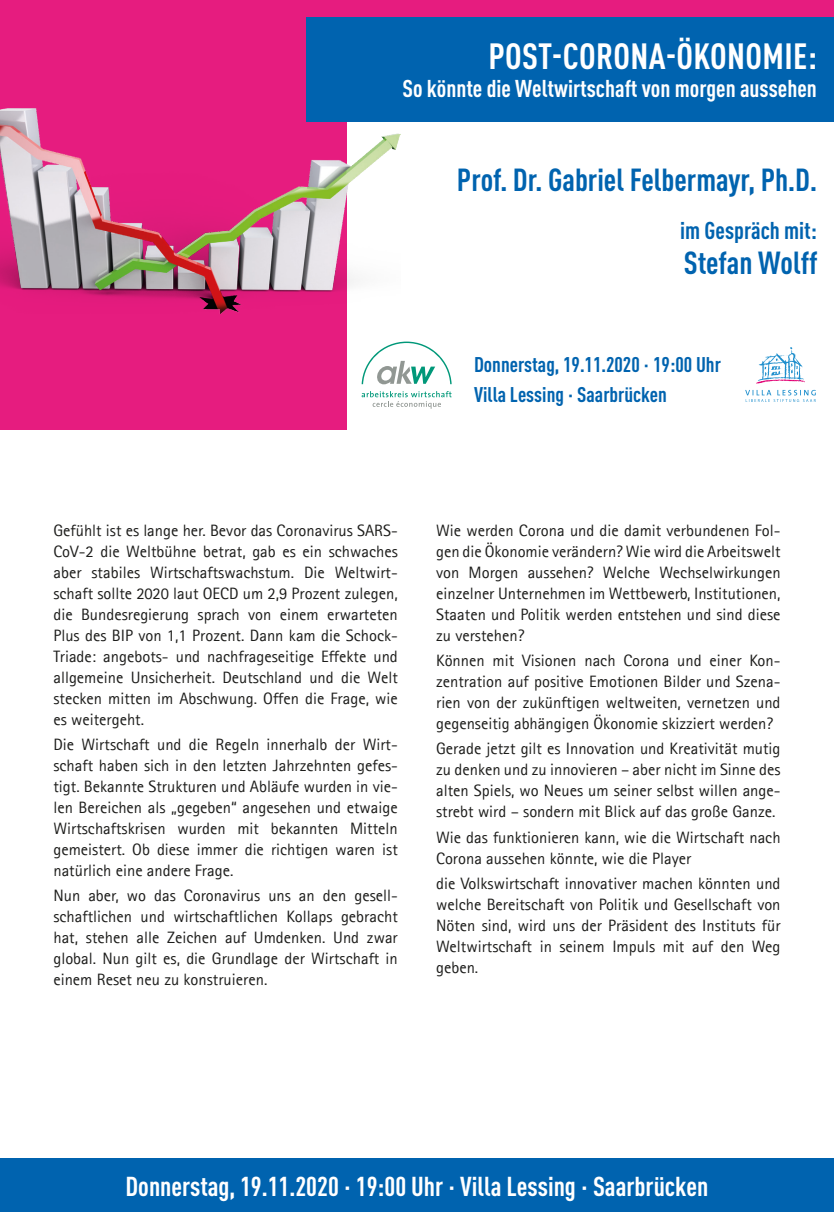
<style>
.page{position:relative;width:834px;height:1212px;background:#fff}
.page>*{position:absolute;margin:0;border:0;box-sizing:border-box;transform-origin:0 0}
.Titel_Headline{font:700 condensed 36px "DINOT";letter-spacing:.01em;color:#fff}
.Titel_Referent{font:700 condensed 31.5px "DINOT";color:#0063af}
.Innen_Überschrift_Re{font:700 condensed 27px "DINOT";color:#fff}
.Titel_Unterzeile{font:700 condensed 24px "DINOT";color:#fff}
.Titel_Referent-2{font:700 condensed 24px "DINOT";color:#0063af}
.Titel_Termin{font:700 condensed 21px/30px "DINOT";color:#0063af}
.Innen__Copy{font:16.5px/21px "Agfa Rotis Sans Serif";color:#1d1d1b;text-align:justify}
</style>
<div class="page">
<div style="left:238px;top:0;width:595px;height:103px;background:#e61c7f"></div>
<div style="left:0;top:0;width:346px;height:429px;background:#e61c7f"></div>
<div style="left:0;top:1159px;width:833px;height:53px;background:#0063af"></div>
<svg style="left:756px;top:347px;width:48px;height:36px"></svg>
<svg style="left:745px;top:390px;width:70px;height:12px"></svg>
<svg style="left:361px;top:342px;width:90px;height:42px"></svg>
<svg style="left:361px;top:391px;width:90px;height:18px"></svg>
<img style="left:0;top:108px;width:400px;height:206px">
<div style="left:306px;top:17px;width:527px;height:105px;background:#0063af"></div>
<p class="Titel_Headline" style="left:488px;top:30px;width:330px">POST-CORONA-ÖKONOMIE:</p>
<p class="Titel_Unterzeile" style="left:402px;top:71px;width:416px">So könnte die Weltwirtschaft von morgen aussehen</p>
<p class="Titel_Referent" style="left:457px;top:157px;width:361px">Prof. Dr. Gabriel Felbermayr, Ph.D.</p>
<p class="Titel_Referent-2" style="left:680px;top:213px;width:138px">im Gespräch mit:</p>
<p class="Titel_Referent" style="left:683px;top:240px;width:135px">Stefan Wolff</p>
<p class="Titel_Termin" style="left:474px;top:348px;width:248px">Donnerstag, 19.11.2020 · 19:00 Uhr<br>Villa Lessing · Saarbrücken</p>
<p class="Innen__Copy" style="left:53px;top:520px;width:346px">Gefühlt ist es lange her. Bevor das Coronavirus SARS-CoV-2 die Weltbühne betrat, gab es ein schwaches aber stabiles Wirtschaftswachstum. Die Weltwirt&shy;schaft sollte 2020 laut OECD um 2,9 Prozent zulegen, die Bundesregierung sprach von einem erwarteten Plus des BIP von 1,1 Prozent. Dann kam die Schock-Triade: angebots- und nachfrageseitige Effekte und allgemeine Unsicherheit. Deutschland und die Welt stecken mitten im Abschwung. Offen die Frage, wie es weitergeht.</p>
<p class="Innen__Copy" style="left:53px;top:734px;width:346px">Die Wirtschaft und die Regeln innerhalb der Wirt&shy;schaft haben sich in den letzten Jahrzehnten gefes&shy;tigt. Bekannte Strukturen und Abläufe wurden in vie&shy;len Bereichen als „gegeben“ angesehen und etwaige Wirtschaftskrisen wurden mit bekannten Mitteln gemeistert. Ob diese immer die richtigen waren ist natürlich eine andere Frage.</p>
<p class="Innen__Copy" style="left:53px;top:885px;width:346px">Nun aber, wo das Coronavirus uns an den gesell&shy;schaftlichen und wirtschaftlichen Kollaps gebracht hat, stehen alle Zeichen auf Umdenken. Und zwar global. Nun gilt es, die Grundlage der Wirtschaft in einem Reset neu zu konstruieren.</p>
<p class="Innen__Copy" style="left:436px;top:520px;width:346px">Wie werden Corona und die damit verbundenen Fol&shy;gen die Ökonomie verändern? Wie wird die Arbeitswelt von Morgen aussehen? Welche Wechselwirkungen einzelner Unternehmen im Wettbewerb, Institutionen, Staaten und Politik werden entstehen und sind diese zu verstehen?</p>
<p class="Innen__Copy" style="left:436px;top:650px;width:346px">Können mit Visionen nach Corona und einer Kon&shy;zentration auf positive Emotionen Bilder und Szena&shy;rien von der zukünftigen weltweiten, vernetzen und gegenseitig abhängigen Ökonomie skizziert werden?</p>
<p class="Innen__Copy" style="left:436px;top:738px;width:346px">Gerade jetzt gilt es Innovation und Kreativität mutig zu denken und zu innovieren – aber nicht im Sinne des alten Spiels, wo Neues um seiner selbst willen ange&shy;strebt wird – sondern mit Blick auf das große Ganze.</p>
<p class="Innen__Copy" style="left:436px;top:826px;width:346px">Wie das funktionieren kann, wie die Wirtschaft nach<br>Corona aussehen könnte, wie die Player</p>
<p class="Innen__Copy" style="left:436px;top:873px;width:346px">die Volkswirtschaft innovativer machen könnten und welche Bereitschaft von Politik und Gesellschaft von Nöten sind, wird uns der Präsident des Instituts für Weltwirtschaft in seinem Impuls mit auf den Weg geben.</p>
<p class="Innen_Überschrift_Re" style="left:125px;top:1166px;width:584px">Donnerstag, 19.11.2020 · 19:00 Uhr · Villa Lessing · Saarbrücken</p>
</div>
